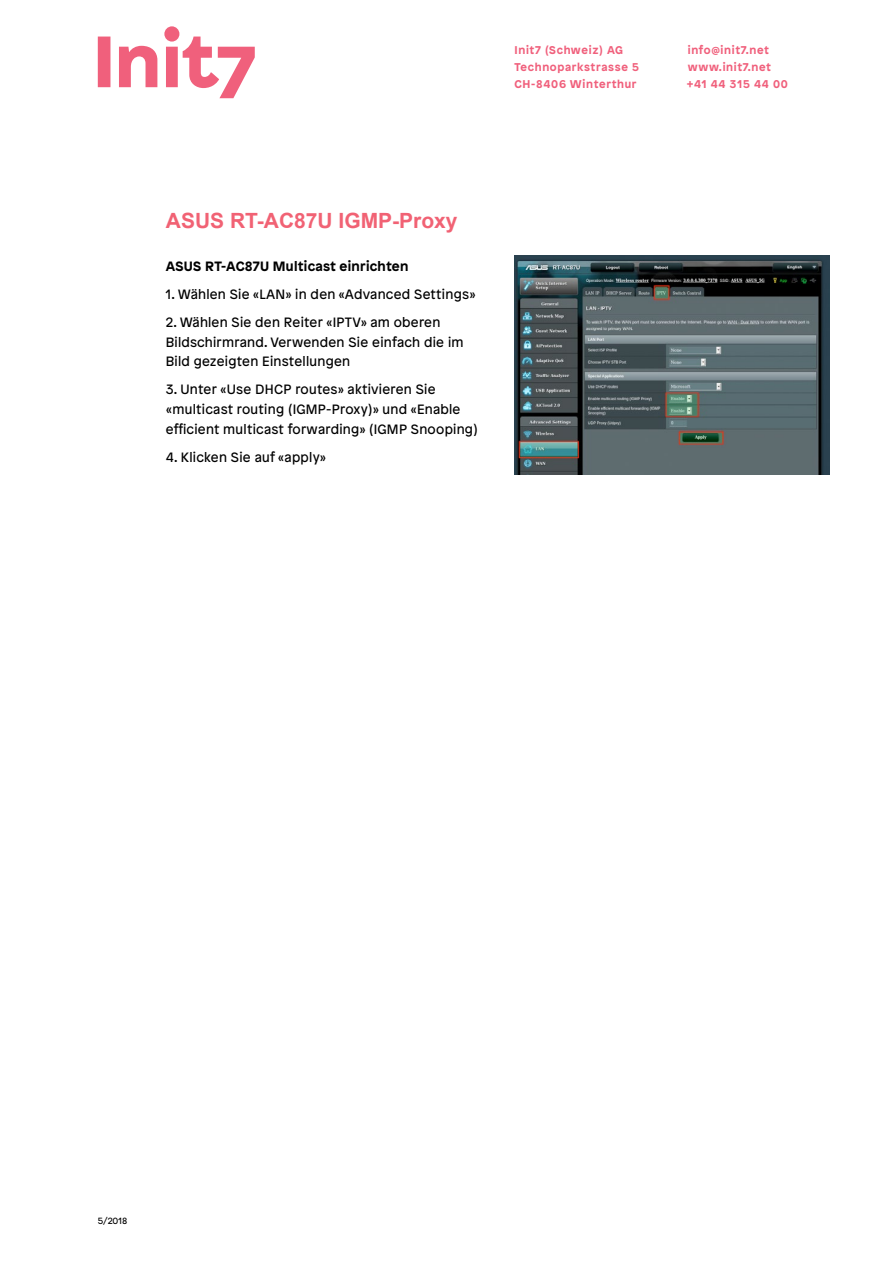
<style>
.page{position:relative;width:893px;height:1263px;background:#fff}
.page>*{position:absolute;margin:0;border:0;box-sizing:border-box;transform-origin:0 0}
.t1{font:700 21px "Arial";color:#f16274}
.copy_ohne{font:13.5px/19.5px "Patron";letter-spacing:.02em;color:#000}
.copy_ohne-2{font:700 13.5px "Patron";letter-spacing:.02em;color:#000}
.t2{font:700 11.25px/17.2px "Patron";letter-spacing:.06em;color:#f0607c}
.t3{font:9px "Patron";color:#000}
</style>
<div class="page">
<svg style="left:98px;top:26px;width:157px;height:72px"></svg>
<img style="left:515px;top:255px;width:314px;height:219px">
<p class="t2" style="left:514px;top:40px;width:126px">Init7 (Schweiz) AG<br>Technoparkstrasse 5<br>CH-8406 Winterthur</p>
<p class="t2" style="left:687px;top:40px;width:102px">info@init7.net www.init7.net +41 44 315 44 00</p>
<p class="t1" style="left:166px;top:207px;width:293px">ASUS RT-AC87U IGMP-Proxy</p>
<p class="copy_ohne-2" style="left:166px;top:256px;width:244px">ASUS RT-AC87U Multicast einrichten</p>
<p class="copy_ohne" style="left:166px;top:284px;width:312px">1. Wählen Sie «LAN» in den «Advanced Settings»</p>
<p class="copy_ohne" style="left:166px;top:312px;width:299px">2. Wählen Sie den Reiter «IPTV» am oberen<br>Bildschirmrand. Verwenden Sie einfach die im<br>Bild gezeigten Einstellungen</p>
<p class="copy_ohne" style="left:166px;top:379px;width:313px">3. Unter «Use DHCP routes» aktivieren Sie «multicast routing (IGMP-Proxy)» und «Enable efficient multicast forwarding» (IGMP Snooping)</p>
<p class="copy_ohne" style="left:166px;top:446px;width:162px">4. Klicken Sie auf «apply»</p>
<p class="t3" style="left:98px;top:1214px;width:31px">5/2018</p>
</div>
